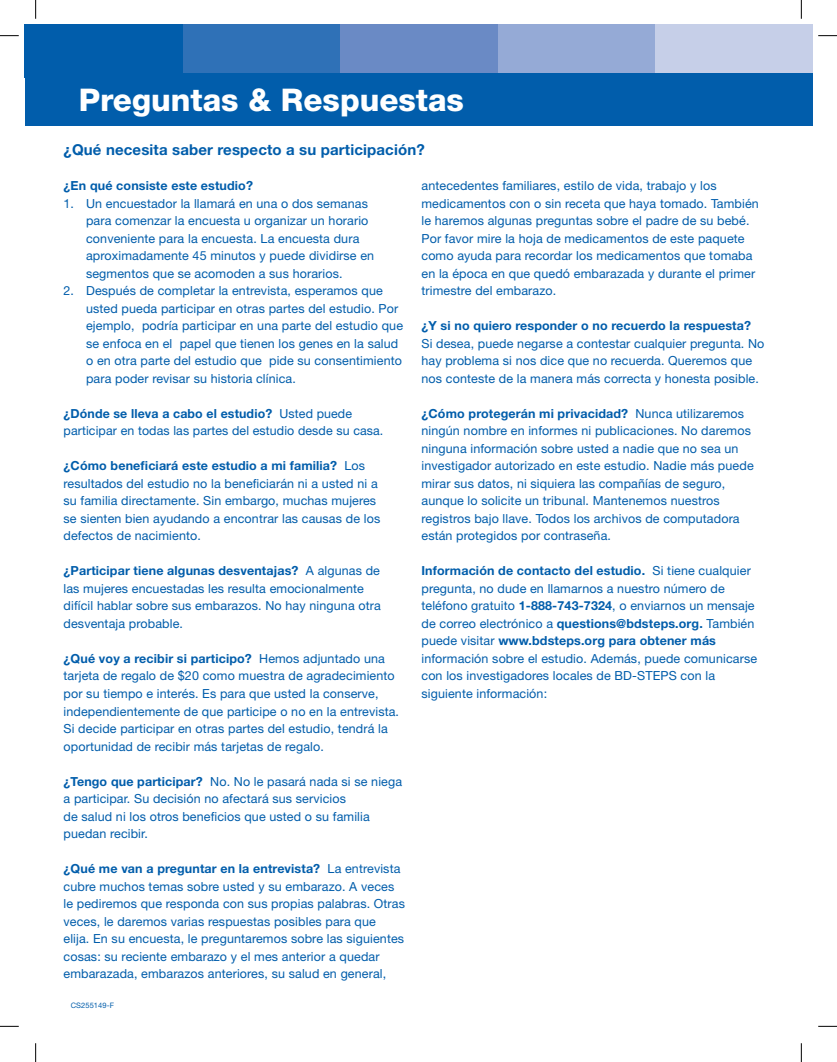
<style>
.page{position:relative;width:837px;height:1062px;background:#fff}
.page>*{position:absolute;margin:0;border:0;box-sizing:border-box;transform-origin:0 0}
.t1{font:800 31.25px "Helvetica Neue LT Std";color:#fff}
.t2{font:700 15px "Helvetica Neue LT Std";letter-spacing:.01em;color:#015dab}
.t3{font:12.5px/17.5px "Helvetica Neue LT Std";letter-spacing:.01em;color:#015dab}
.t4{font:700 12.5px "Helvetica Neue LT Std";letter-spacing:.01em;color:#015dab}
.t5{font:7.5px "Helvetica Neue LT Std";letter-spacing:.01em;color:#015dab}
.s1{font-weight:700}
</style>
<div class="page">
<div style="left:654px;top:24px;width:158px;height:54px;background:#c6cfe8"></div>
<div style="left:496px;top:24px;width:158px;height:54px;background:#95aad6"></div>
<div style="left:339px;top:24px;width:158px;height:54px;background:#6a8ac5"></div>
<div style="left:182px;top:24px;width:158px;height:54px;background:#2f71b7"></div>
<div style="left:24px;top:24px;width:158px;height:54px;background:#015dab"></div>
<div style="left:25px;top:73px;width:787px;height:53px;background:#015dab"></div>
<svg style="left:0;top:35px;width:19px;height:1px"></svg>
<svg style="left:818px;top:35px;width:18px;height:1px"></svg>
<svg style="left:0;top:1025px;width:19px;height:1px"></svg>
<svg style="left:818px;top:1025px;width:18px;height:1px"></svg>
<svg style="left:35px;top:0;width:1px;height:19px"></svg>
<svg style="left:35px;top:1043px;width:1px;height:18px"></svg>
<svg style="left:800px;top:0;width:1px;height:19px"></svg>
<svg style="left:800px;top:1043px;width:1px;height:18px"></svg>
<h1 class="t1" style="left:79px;top:81px;width:386px">Preguntas &amp; Respuestas</h1>
<p class="t2" style="left:64px;top:141px;width:362px">¿Qué necesita saber respecto a su participación?</p>
<p class="t4" style="left:64px;top:178px;width:191px">¿En qué consiste este estudio?</p>
<p class="t3" style="left:86px;top:194px;width:289px;text-indent:-22px">1. Un encuestador la llamará en una o dos semanas para comenzar la encuesta u organizar un horario conveniente para la encuesta. La encuesta dura aproximadamente 45 minutos y puede dividirse en segmentos que se acomoden a sus horarios.</p>
<p class="t3" style="left:86px;top:282px;width:318px;text-indent:-22px">2. Después de completar la entrevista, esperamos que usted pueda participar en otras partes del estudio. Por ejemplo, podría participar en una parte del estudio que se enfoca en el papel que tienen los genes en la salud o en otra parte del estudio que pide su consentimiento para poder revisar su historia clínica.</p>
<p class="t3" style="left:64px;top:404px;width:321px"><span class="s1">¿Dónde se lleva a cabo el estudio?</span> Usted puede participar en todas las partes del estudio desde su casa.</p>
<p class="t3" style="left:64px;top:457px;width:318px"><span class="s1">¿Cómo beneficiará este estudio a mi familia?</span> Los resultados del estudio no la beneficiarán ni a usted ni a su familia directamente. Sin embargo, muchas mujeres se sienten bien ayudando a encontrar las causas de los defectos de nacimiento.</p>
<p class="t3" style="left:64px;top:562px;width:318px"><span class="s1">¿Participar tiene algunas desventajas?</span> A algunas de las mujeres encuestadas les resulta emocionalmente difícil hablar sobre sus embarazos. No hay ninguna otra desventaja probable.</p>
<p class="t3" style="left:64px;top:649px;width:337px"><span class="s1">¿Qué voy a recibir si participo?</span> Hemos adjuntado una tarjeta de regalo de $20 como muestra de agradecimiento por su tiempo e interés. Es para que usted la conserve, independientemente de que participe o no en la entrevista.<br>Si decide participar en otras partes del estudio, tendrá la oportunidad de recibir más tarjetas de regalo.</p>
<p class="t3" style="left:64px;top:772px;width:340px"><span class="s1">¿Tengo que participar?</span> No. No le pasará nada si se niega a participar. Su decisión no afectará sus servicios<br>de salud ni los otros beneficios que usted o su familia puedan recibir.</p>
<p class="t3" style="left:64px;top:859px;width:343px"><span class="s1">¿Qué me van a preguntar en la entrevista?</span> La entrevista cubre muchos temas sobre usted y su embarazo. A veces le pediremos que responda con sus propias palabras. Otras veces, le daremos varias respuestas posibles para que<br>elija. En su encuesta, le preguntaremos sobre las siguientes cosas: su reciente embarazo y el mes anterior a quedar embarazada, embarazos anteriores, su salud en general,</p>
<p class="t5" style="left:71px;top:1000px;width:45px">CS255149-F</p>
<p class="t3" style="left:421px;top:177px;width:339px">antecedentes familiares, estilo de vida, trabajo y los medicamentos con o sin receta que haya tomado. También le haremos algunas preguntas sobre el padre de su bebé.<br>Por favor mire la hoja de medicamentos de este paquete como ayuda para recordar los medicamentos que tomaba en la época en que quedó embarazada y durante el primer trimestre del embarazo.</p>
<p class="t4" style="left:421px;top:318px;width:331px">¿Y si no quiero responder o no recuerdo la respuesta?</p>
<p class="t3" style="left:421px;top:334px;width:344px">Si desea, puede negarse a contestar cualquier pregunta. No hay problema si nos dice que no recuerda. Queremos que nos conteste de la manera más correcta y honesta posible.</p>
<p class="t3" style="left:421px;top:404px;width:333px"><span class="s1">¿Cómo protegerán mi privacidad?</span> Nunca utilizaremos ningún nombre en informes ni publicaciones. No daremos ninguna información sobre usted a nadie que no sea un investigador autorizado en este estudio. Nadie más puede mirar sus datos, ni siquiera las compañías de seguro, aunque lo solicite un tribunal. Mantenemos nuestros registros bajo llave. Todos los archivos de computadora están protegidos por contraseña.</p>
<p class="t3" style="left:421px;top:562px;width:337px"><span class="s1">Información de contacto del estudio.</span> Si tiene cualquier pregunta, no dude en llamarnos a nuestro número de teléfono gratuito <span class="s1">1-888-743-7324</span>, o enviarnos un mensaje de correo electrónico a <span class="s1">questions@bdsteps.org.</span> También puede visitar <span class="s1">www.bdsteps.org para obtener más </span>información sobre el estudio. Además, puede comunicarse con los investigadores locales de BD-STEPS con la siguiente información:</p>
</div>
